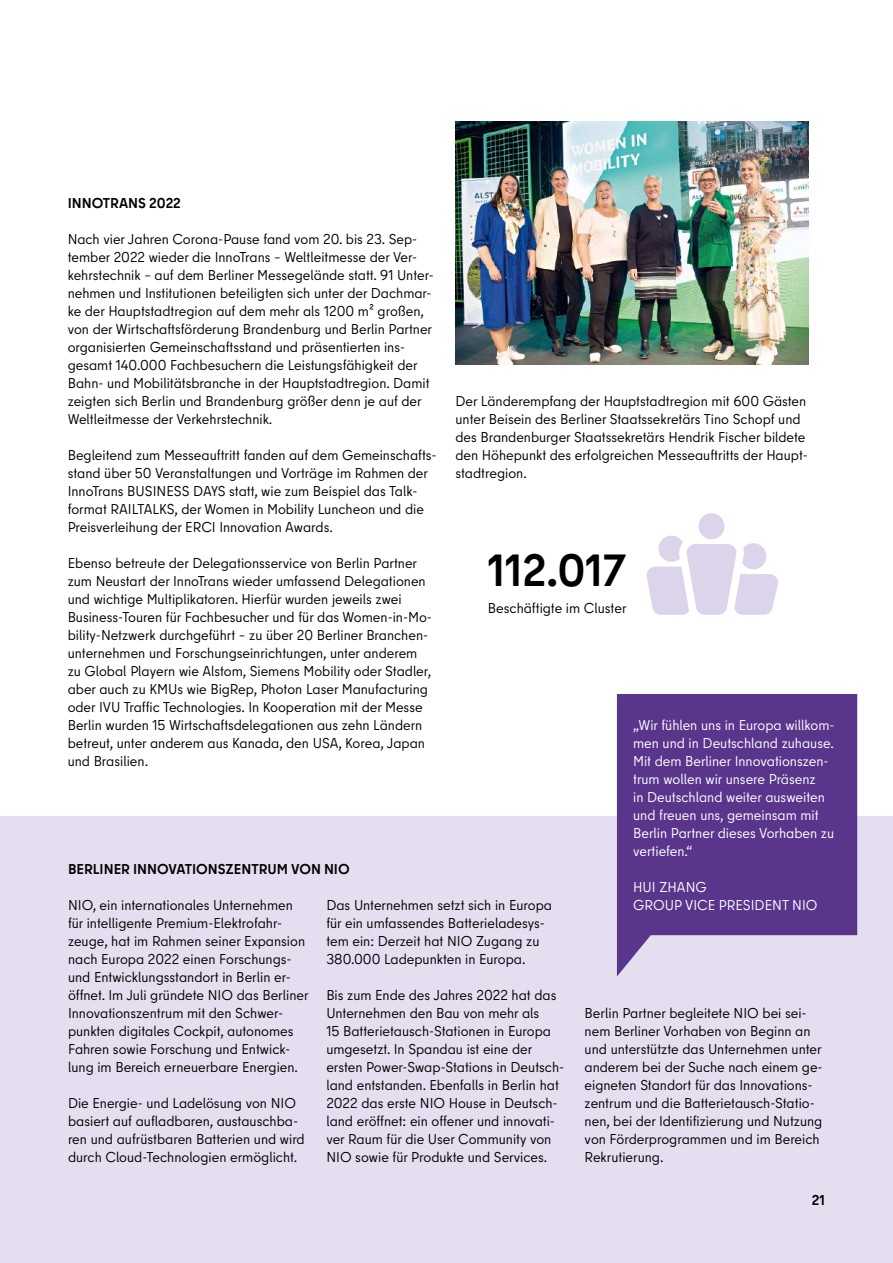
<style>
.page{position:relative;width:893px;height:1263px;background:#fff}
.page>*{position:absolute;margin:0;border:0;box-sizing:border-box;transform-origin:0 0}
.H0{font:700 45px "Berlin Type";color:#000}
.S1{font:14.25px/18px "Berlin Type";color:#000}
.S1-2{font:14.25px/18px "Berlin Type";color:#fff}
.S1-3{font:700 14.25px "Berlin Type";color:#000}
.H0-2{font:14.25px "Berlin Type";color:#000}
.Pagina_Rot{font:700 14.25px "Berlin Type";color:#000}
</style>
<div class="page">
<div style="left:0;top:816px;width:893px;height:447px;background:#e4def0"></div>
<img style="left:455px;top:121px;width:354px;height:243px">
<svg style="left:617px;top:694px;width:240px;height:282px;background:#6b4a98"></svg>
<svg style="left:646px;top:513px;width:132px;height:102px"></svg>
<p class="S1-3" style="left:68px;top:194px;width:115px">INNOTRANS 2022</p>
<p class="S1" style="left:68px;top:230px;width:351px">Nach vier Jahren Corona-Pause fand vom 20. bis 23. Sep&shy;tember 2022 wieder die InnoTrans – Weltleitmesse der Ver-</p>
<p class="S1" style="left:68px;top:266px;width:368px">kehrstechnik – auf dem Berliner Messegelände statt. 91 Unter&shy;nehmen und Institutionen beteiligten sich unter der Dachmar&shy;ke der Hauptstadtregion auf dem mehr als 1200 m² großen, von der Wirtschaftsförderung Brandenburg und Berlin Partner organisierten Gemeinschaftsstand und präsentierten ins&shy;gesamt 140.000 Fachbesuchern die Leistungsfähigkeit der Bahn- und Mobilitätsbranche in der Hauptstadtregion. Damit zeigten sich Berlin und Brandenburg größer denn je auf der Weltleitmesse der Verkehrstechnik.</p>
<p class="S1" style="left:68px;top:446px;width:370px">Begleitend zum Messeauftritt fanden auf dem Gemeinschafts&shy;stand über 50 Veranstaltungen und Vorträge im Rahmen der InnoTrans BUSINESS DAYS statt, wie zum Beispiel das Talk&shy;format RAILTALKS, der Women in Mobility Luncheon und die Preisverleihung der ERCI Innovation Awards.</p>
<p class="S1" style="left:68px;top:554px;width:366px">Ebenso betreute der Delegationsservice von Berlin Partner zum Neustart der InnoTrans wieder umfassend Delegationen und wichtige Multiplikatoren. Hierfür wurden jeweils zwei Business-Touren für Fachbesucher und für das Women-in-Mo&shy;bility-Netzwerk durchgeführt – zu über 20 Berliner Branchen&shy;unternehmen und Forschungseinrichtungen, unter anderem zu Global Playern wie Alstom, Siemens Mobility oder Stadler, aber auch zu KMUs wie BigRep, Photon Laser Manufacturing oder IVU Traffic Technologies. In Kooperation mit der Messe Berlin wurden 15 Wirtschaftsdelegationen aus zehn Ländern betreut, unter anderem aus Kanada, den USA, Korea, Japan und Brasilien.</p>
<p class="S1" style="left:455px;top:392px;width:354px">Der Länderempfang der Hauptstadtregion mit 600 Gästen unter Beisein des Berliner Staatssekretärs Tino Schopf und des Brandenburger Staatssekretärs Hendrik Fischer bildete den Höhepunkt des erfolgreichen Messeauftritts der Haupt&shy;stadtregion.</p>
<p class="H0" style="left:488px;top:541px;width:140px">112.017</p>
<p class="H0-2" style="left:488px;top:599px;width:140px">Beschäftigte im Cluster</p>
<p class="S1-2" style="left:633px;top:716px;width:203px">„Wir fühlen uns in Europa willkom&shy;men und in Deutschland zuhause.<br>Mit dem Berliner Innovationszen&shy;trum wollen wir unsere Präsenz<br>in Deutschland weiter ausweiten und freuen uns, gemeinsam mit<br>Berlin Partner dieses Vorhaben zu vertiefen.“</p>
<p class="S1-2" style="left:633px;top:878px;width:75px">HUI ZHANG</p>
<p class="S1-2" style="left:633px;top:896px;width:186px">GROUP VICE PRESIDENT NIO</p>
<p class="S1-3" style="left:68px;top:860px;width:283px">BERLINER INNOVATIONSZENTRUM VON NIO</p>
<p class="S1" style="left:68px;top:896px;width:242px">NIO, ein internationales Unternehmen für intelligente Premium-Elektrofahr&shy;zeuge, hat im Rahmen seiner Expansion nach Europa 2022 einen Forschungs&shy;und Entwicklungsstandort in Berlin er&shy;öffnet. Im Juli gründete NIO das Berliner Innovationszentrum mit den Schwer&shy;punkten digitales Cockpit, autonomes Fahren sowie Forschung und Entwick&shy;lung im Bereich erneuerbare Energien.</p>
<p class="S1" style="left:68px;top:1094px;width:238px">Die Energie- und Ladelösung von NIO basiert auf aufladbaren, austauschba&shy;ren und aufrüstbaren Batterien und wird durch Cloud-Technologien ermöglicht.</p>
<p class="S1" style="left:326px;top:896px;width:227px">Das Unternehmen setzt sich in Europa für ein umfassendes Batterieladesys&shy;tem ein: Derzeit hat NIO Zugang zu 380.000 Ladepunkten in Europa.</p>
<p class="S1" style="left:326px;top:986px;width:232px">Bis zum Ende des Jahres 2022 hat das<br>Unternehmen den Bau von mehr als</p>
<p class="S1" style="left:326px;top:1022px;width:239px">15 Batterietausch-Stationen in Europa umgesetzt. In Spandau ist eine der ersten Power-Swap-Stations in Deutsch&shy;land entstanden. Ebenfalls in Berlin hat 2022 das erste NIO House in Deutsch&shy;land eröffnet: ein offener und innovati&shy;ver Raum für die User Community von NIO sowie für Produkte und Services.</p>
<p class="S1" style="left:585px;top:1004px;width:240px">Berlin Partner begleitete NIO bei sei&shy;nem Berliner Vorhaben von Beginn an und unterstützte das Unternehmen unter anderem bei der Suche nach einem ge&shy;eigneten Standort für das Innovations&shy;zentrum und die Batterietausch-Statio&shy;nen, bei der Identifizierung und Nutzung von Förderprogrammen und im Bereich Rekrutierung.</p>
<p class="Pagina_Rot" style="left:812px;top:1190px;width:15px">21</p>
</div>
